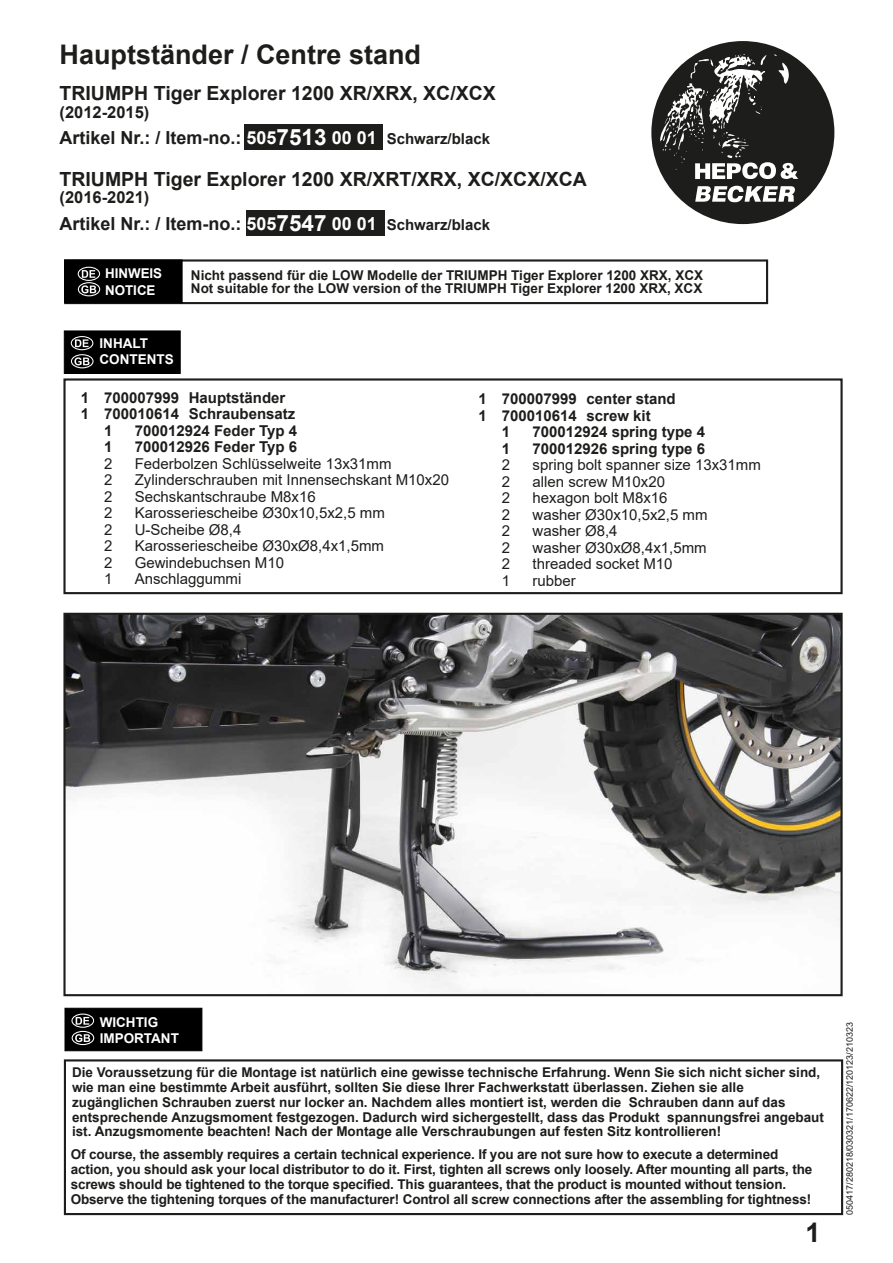
<style>
.page{position:relative;width:893px;height:1263px;background:#fff}
.page>*{position:absolute;margin:0;border:0;box-sizing:border-box;transform-origin:0 0}
.t1{font:700 27px "Arial";color:#1d1d1b}
.t2{font:700 19.5px "Arial";color:#1d1d1b}
.t3{font:700 18px "Arial";color:#1d1d1b}
.t4{font:700 16.5px "Arial";color:#1d1d1b}
.t5{font:15px "Arial";color:#1d1d1b}
.t6{font:700 15px "Arial";color:#1d1d1b}
.t7{font:700 13.5px/14.9px "Arial";color:#1d1d1b}
.t8{font:700 13.5px/16.2px "Arial";color:#fff}
.t9{font:9px "Arial";color:#1d1d1b}
.s1{color:#fff}
.s2{font-size:22.5px;color:#fff}
.s3{font-size:15px}
</style>
<div class="page">
<div style="left:651px;top:41px;width:183px;height:183px;background:#1d1d1b;border-radius:50%"></div>
<svg style="left:695px;top:186px;width:100px;height:16px"></svg>
<svg style="left:659px;top:54px;width:139px;height:125px"></svg>
<div style="left:63px;top:378px;width:780px;height:216px;border:2px solid #1d1d1b"></div>
<img style="left:66px;top:616px;width:774px;height:377px">
<div style="left:63px;top:613px;width:780px;height:383px;border:2px solid #1d1d1b"></div>
<div style="left:64px;top:259px;width:704px;height:45px;border:2px solid #1d1d1b"></div>
<div style="left:64px;top:260px;width:118px;height:43px;background:#000"></div>
<svg style="left:82px;top:270px;width:13px;height:8px"></svg>
<div style="left:78px;top:267px;width:22px;height:14px;border:1px solid #fff;border-radius:50%"></div>
<svg style="left:81px;top:285px;width:15px;height:8px"></svg>
<div style="left:78px;top:282px;width:22px;height:14px;border:1px solid #fff;border-radius:50%"></div>
<div style="left:244px;top:124px;width:139px;height:25px;background:#1d1d1b"></div>
<div style="left:246px;top:210px;width:138px;height:26px;background:#1d1d1b"></div>
<div style="left:64px;top:331px;width:117px;height:43px;background:#000;border:1px solid #000"></div>
<svg style="left:75px;top:339px;width:14px;height:8px"></svg>
<div style="left:71px;top:336px;width:22px;height:14px;border:1px solid #fff;border-radius:50%"></div>
<svg style="left:74px;top:357px;width:16px;height:8px"></svg>
<div style="left:71px;top:354px;width:23px;height:14px;border:1px solid #fff;border-radius:50%"></div>
<div style="left:64px;top:1059px;width:779px;height:156px;border:2px solid #1d1d1b"></div>
<div style="left:65px;top:1008px;width:137px;height:43px;background:#000;border:1px solid #000"></div>
<svg style="left:76px;top:1017px;width:13px;height:8px"></svg>
<div style="left:71px;top:1013px;width:23px;height:15px;border:1px solid #fff;border-radius:50%"></div>
<svg style="left:75px;top:1034px;width:15px;height:8px"></svg>
<div style="left:72px;top:1031px;width:22px;height:14px;border:1px solid #fff;border-radius:50%"></div>
<h1 class="t1" style="left:60px;top:36px;width:363px">Hauptständer / Centre stand</h1>
<h2 class="t2" style="left:60px;top:79px;width:438px">TRIUMPH Tiger Explorer 1200 XR/XRX, XC/XCX</h2>
<p class="t4" style="left:60px;top:101px;width:91px">(2012-2015)</p>
<h3 class="t3" style="left:60px;top:125px;width:432px">Artikel Nr.: / Item-no.: <span class="s1">505</span><span class="s2">7513</span> <span class="s1">00 01</span> <span class="s3">Schwarz/black</span></h3>
<h2 class="t2" style="left:60px;top:165px;width:529px">TRIUMPH Tiger Explorer 1200 XR/XRT/XRX, XC/XCX/XCA</h2>
<p class="t4" style="left:60px;top:186px;width:91px">(2016-2021)</p>
<h3 class="t3" style="left:60px;top:211px;width:432px">Artikel Nr.: / Item-no.: <span class="s1">505</span><span class="s2">7547</span> <span class="s1">00 01</span> <span class="s3">Schwarz/black</span></h3>
<p class="t8" style="left:105px;top:266px;width:59px">HINWEIS<br>NOTICE</p>
<p class="t7" style="left:191px;top:268px;width:514px;line-height:13.5px">Nicht passend für die LOW Modelle der TRIUMPH Tiger Explorer 1200 XRX, XCX<br>Not suitable for the LOW version of the TRIUMPH Tiger Explorer 1200 XRX, XCX</p>
<p class="t8" style="left:100px;top:335px;width:76px">INHALT<br>CONTENTS</p>
<p class="t6" style="left:81px;top:387px;width:206px">1 700007999 Hauptständer</p>
<p class="t6" style="left:81px;top:404px;width:216px">1 700010614 Schraubensatz</p>
<p class="t6" style="left:104px;top:420px;width:10px">1</p>
<p class="t6" style="left:135px;top:420px;width:164px">700012924 Feder Typ 4</p>
<p class="t6" style="left:104px;top:437px;width:10px">1</p>
<p class="t6" style="left:135px;top:437px;width:164px">700012926 Feder Typ 6</p>
<p class="t5" style="left:104px;top:453px;width:10px">2</p>
<p class="t5" style="left:135px;top:453px;width:258px">Federbolzen Schlüsselweite 13x31mm</p>
<p class="t5" style="left:104px;top:470px;width:10px">2</p>
<p class="t5" style="left:135px;top:470px;width:316px">Zylinderschrauben mit Innensechskant M10x20</p>
<p class="t5" style="left:104px;top:486px;width:10px">2</p>
<p class="t5" style="left:135px;top:486px;width:182px">Sechskantschraube M8x16</p>
<p class="t5" style="left:104px;top:503px;width:10px">2</p>
<p class="t5" style="left:135px;top:503px;width:252px">Karosseriescheibe Ø30x10,5x2,5 mm</p>
<p class="t5" style="left:104px;top:519px;width:10px">2</p>
<p class="t5" style="left:135px;top:519px;width:108px">U-Scheibe Ø8,4</p>
<p class="t5" style="left:104px;top:536px;width:10px">2</p>
<p class="t5" style="left:135px;top:536px;width:251px">Karosseriescheibe Ø30xØ8,4x1,5mm</p>
<p class="t5" style="left:104px;top:552px;width:10px">2</p>
<p class="t5" style="left:135px;top:552px;width:151px">Gewindebuchsen M10</p>
<p class="t5" style="left:104px;top:569px;width:10px">1</p>
<p class="t5" style="left:135px;top:569px;width:108px">Anschlaggummi</p>
<p class="t6" style="left:478px;top:389px;width:199px">1 700007999 center stand</p>
<p class="t6" style="left:478px;top:405px;width:174px">1 700010614 screw kit</p>
<p class="t6" style="left:502px;top:422px;width:10px">1</p>
<p class="t6" style="left:532px;top:422px;width:174px">700012924 spring type 4</p>
<p class="t6" style="left:502px;top:438px;width:10px">1</p>
<p class="t6" style="left:532px;top:438px;width:174px">700012926 spring type 6</p>
<p class="t5" style="left:502px;top:455px;width:10px">2</p>
<p class="t5" style="left:532px;top:455px;width:230px">spring bolt spanner size 13x31mm</p>
<p class="t5" style="left:502px;top:471px;width:10px">2</p>
<p class="t5" style="left:532px;top:471px;width:134px">allen screw M10x20</p>
<p class="t5" style="left:502px;top:488px;width:10px">2</p>
<p class="t5" style="left:532px;top:488px;width:137px">hexagon bolt M8x16</p>
<p class="t5" style="left:502px;top:504px;width:10px">2</p>
<p class="t5" style="left:532px;top:504px;width:177px">washer Ø30x10,5x2,5 mm</p>
<p class="t5" style="left:502px;top:521px;width:10px">2</p>
<p class="t5" style="left:532px;top:521px;width:87px">washer Ø8,4</p>
<p class="t5" style="left:502px;top:537px;width:10px">2</p>
<p class="t5" style="left:532px;top:537px;width:176px">washer Ø30xØ8,4x1,5mm</p>
<p class="t5" style="left:502px;top:554px;width:10px">2</p>
<p class="t5" style="left:532px;top:554px;width:142px">threaded socket M10</p>
<p class="t5" style="left:502px;top:570px;width:10px">1</p>
<p class="t5" style="left:532px;top:570px;width:45px">rubber</p>
<p class="t8" style="left:100px;top:1014px;width:81px">WICHTIG<br>IMPORTANT</p>
<p class="t7" style="left:72px;top:1065px;width:753px">Die Voraussetzung für die Montage ist natürlich eine gewisse technische Erfahrung. Wenn Sie sich nicht sicher sind, wie man eine bestimmte Arbeit ausführt, sollten Sie diese Ihrer Fachwerkstatt überlassen. Ziehen sie alle zugänglichen Schrauben zuerst nur locker an. Nachdem alles montiert ist, werden die Schrauben dann auf das entsprechende Anzugsmoment festgezogen. Dadurch wird sichergestellt, dass das Produkt spannungsfrei angebaut ist. Anzugsmomente beachten! Nach der Montage alle Verschraubungen auf festen Sitz kontrollieren!</p>
<p class="t7" style="left:71px;top:1147px;width:743px">Of course, the assembly requires a certain technical experience. If you are not sure how to execute a determined action, you should ask your local distributor to do it. First, tighten all screws only loosely. After mounting all parts, the screws should be tightened to the torque specified. This guarantees, that the product is mounted without tension.<br>Observe the tightening torques of the manufacturer! Control all screw connections after the assembling for tightness!</p>
<h1 class="t1" style="left:805px;top:1213px;width:17px">1</h1>
<p class="t9" style="left:843px;top:1215px;width:194px;rotate:-90deg">050417/280218/030321/170622/120123/210323</p>
</div>
